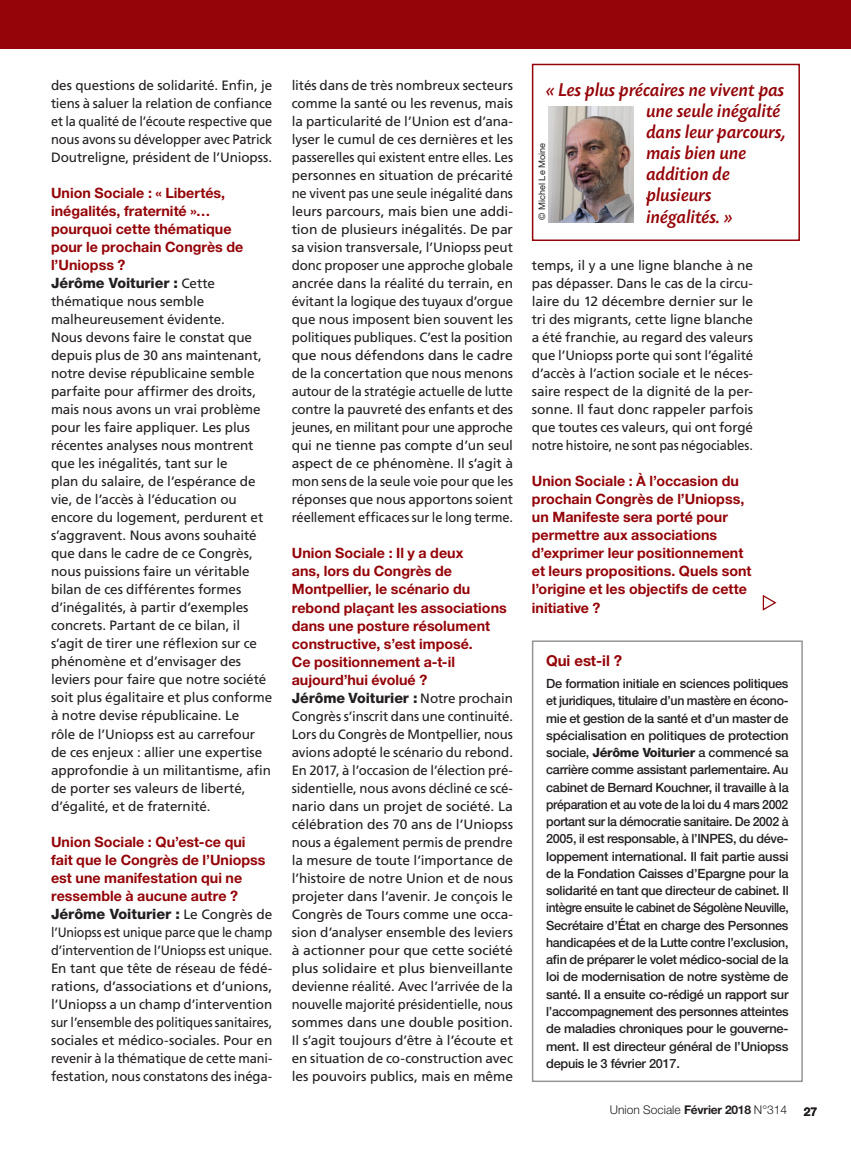
<style>
.page{position:relative;width:851px;height:1149px;background:#fff}
.page>*{position:absolute;margin:0;border:0;box-sizing:border-box;transform-origin:0 0}
.t1{font:19.5px/21px "Today SB Med Ita";letter-spacing:-.005em;color:#940408}
.t2{font:700 15px "Helvetica Neue";letter-spacing:-.005em;color:#940408}
.t3{font:700 14.25px/18px "Helvetica Neue";color:#940408}
.t4{font:13.5px/18px "Frutiger";letter-spacing:-.01em;color:#231f20;text-align:justify}
.t5{font:13.5px/18px "Frutiger";letter-spacing:-.01em;color:#231f20;text-align:justify;scale:.92 1}
.t6{font:500 12.75px/17.2px "Helvetica Neue";letter-spacing:-.015em;color:#231f20;text-align:justify}
.t7{font:300 12px "Helvetica Neue";color:#231f20}
.t8{font:700 12px "Helvetica Neue";color:#231f20}
.t9{font:9px "Helvetica Neue";color:#231f20}
.s1{font-weight:800;color:#231f20}
.s2{font-family:"Frutiger";font-weight:400;font-size:13.5px;color:#231f20}
.s3{font-weight:800}
.s4{font-weight:700}
</style>
<div class="page">
<div style="left:0;top:0;width:850px;height:49px;background:#940408"></div>
<div style="left:531px;top:640px;width:271px;height:441px;border:2px solid #939598"></div>
<div style="left:531px;top:64px;width:268px;height:177px;border:2px solid #940408"></div>
<img style="left:548px;top:106px;width:86px;height:116px">
<svg style="left:762px;top:594px;width:14px;height:17px"></svg>
<p class="t4" style="left:51px;top:76px;width:223px">des questions de solidarité. Enfin, je tiens à saluer la relation de confiance et la qualité de l’écoute respective que nous avons su développer avec Patrick Doutreligne, président de l’Uniopss.</p>
<p class="t3" style="left:51px;top:184px;width:194px">Union Sociale : « Libertés, inégalités, fraternité »… pourquoi cette thématique pour le prochain Congrès de l’Uniopss ?<br><span class="s1">Jérôme Voiturier :</span> <span class="s2">Cette</span></p>
<p class="t4" style="left:51px;top:292px;width:223px;text-align:left">thématique nous semble malheureusement évidente.<br>Nous devons faire le constat que depuis plus de 30 ans maintenant, notre devise républicaine semble parfaite pour affirmer des droits, mais nous avons un vrai problème pour les faire appliquer. Les plus récentes analyses nous montrent que les inégalités, tant sur le<br>plan du salaire, de l’espérance de vie, de l’accès à l’éducation ou encore du logement, perdurent et s’aggravent. Nous avons souhaité que dans le cadre de ce Congrès, nous puissions faire un véritable bilan de ces différentes formes d’inégalités, à partir d’exemples concrets. Partant de ce bilan, il s’agit de tirer une réflexion sur ce phénomène et d’envisager des leviers pour faire que notre société soit plus égalitaire et plus conforme à notre devise républicaine. Le<br>rôle de l’Uniopss est au carrefour de ces enjeux : allier une expertise approfondie à un militantisme, afin de porter ses valeurs de liberté, d’égalité, et de fraternité.</p>
<p class="t3" style="left:51px;top:832px;width:223px">Union Sociale : Qu’est-ce qui<br>fait que le Congrès de l’Uniopss est une manifestation qui ne ressemble à aucune autre ?<br><span class="s1">Jérôme Voiturier :</span> <span class="s2">Le Congrès de</span></p>
<p class="t5" style="left:51px;top:922px;width:242px">l’Uniopss est unique parce que le champ d’intervention de l’Uniopss est unique.<br>En tant que tête de réseau de fédé&shy;rations, d’associations et d’unions, l’Uniopss a un champ d’intervention sur l’ensemble des politiques sanitaires, sociales et médico-sociales. Pour en revenir à la thématique de cette mani&shy;festation, nous constatons des inéga-</p>
<p class="t4" style="left:292px;top:76px;width:223px">lités dans de très nombreux secteurs comme la santé ou les revenus, mais la particularité de l’Union est d’ana&shy;lyser le cumul de ces dernières et les passerelles qui existent entre elles. Les personnes en situation de précarité ne vivent pas une seule inégalité dans leurs parcours, mais bien une addi&shy;tion de plusieurs inégalités. De par sa vision transversale, l’Uniopss peut donc proposer une approche globale ancrée dans la réalité du terrain, en évitant la logique des tuyaux d’orgue que nous imposent bien souvent les politiques publiques. C’est la position que nous défendons dans le cadre de la concertation que nous menons autour de la stratégie actuelle de lutte contre la pauvreté des enfants et des jeunes, en militant pour une approche qui ne tienne pas compte d’un seul aspect de ce phénomène. Il s’agit à mon sens de la seule voie pour que les réponses que nous apportons soient réellement efficaces sur le long terme.</p>
<p class="t3" style="left:292px;top:544px;width:223px">Union Sociale : Il y a deux<br>ans, lors du Congrès de<br>Montpellier, le scénario du rebond plaçant les associations dans une posture résolument constructive, s’est imposé.<br>Ce positionnement a-t-il aujourd’hui évolué ?<br><span class="s1">Jérôme Voiturier :</span> <span class="s2">Notre prochain</span></p>
<p class="t4" style="left:292px;top:706px;width:223px">Congrès s’inscrit dans une continuité.<br>Lors du Congrès de Montpellier, nous avions adopté le scénario du rebond.<br>En 2017, à l’occasion de l’élection pré&shy;sidentielle, nous avons décliné ce scé&shy;nario dans un projet de société. La célébration des 70 ans de l’Uniopss nous a également permis de prendre la mesure de toute l’importance de l’histoire de notre Union et de nous projeter dans l’avenir. Je conçois le Congrès de Tours comme une occa&shy;sion d’analyser ensemble des leviers à actionner pour que cette société plus solidaire et plus bienveillante devienne réalité. Avec l’arrivée de la nouvelle majorité présidentielle, nous sommes dans une double position.<br>Il s’agit toujours d’être à l’écoute et en situation de co-construction avec les pouvoirs publics, mais en même</p>
<h1 class="t1" style="left:646px;top:80px;width:141px;text-indent:-101px">« Les plus précaires ne vivent pas une seule inégalité dans leur parcours, mais bien une addition de plusieurs</h1>
<p class="t9" style="left:536px;top:219px;width:78px;rotate:-90deg">© Michel Le Moine</p>
<h1 class="t1" style="left:646px;top:206px;width:88px">inégalités. »</h1>
<p class="t4" style="left:531px;top:256px;width:223px">temps, il y a une ligne blanche à ne pas dépasser. Dans le cas de la circu&shy;laire du 12 décembre dernier sur le tri des migrants, cette ligne blanche a été franchie, au regard des valeurs que l’Uniopss porte qui sont l’égalité d’accès à l’action sociale et le néces&shy;saire respect de la dignité de la per&shy;sonne. Il faut donc rappeler parfois que toutes ces valeurs, qui ont forgé notre histoire, ne sont pas négociables.</p>
<p class="t3" style="left:531px;top:472px;width:221px">Union Sociale : À l’occasion du prochain Congrès de l’Uniopss, un Manifeste sera porté pour permettre aux associations d’exprimer leur positionnement et leurs propositions. Quels sont l’origine et les objectifs de cette initiative ?</p>
<p class="t2" style="left:546px;top:651px;width:78px">Qui est-il ?</p>
<p class="t6" style="left:546px;top:674px;width:244px">De formation initiale en sciences politiques et juridiques, titulaire d’un mastère en écono&shy;mie et gestion de la santé et d’un master de spécialisation en politiques de protection sociale, <span class="s3">Jérôme Voiturier</span> a commencé sa carrière comme assistant parlementaire. Au cabinet de Bernard Kouchner, il travaille à la préparation et au vote de la loi du 4 mars 2002 portant sur la démocratie sanitaire. De 2002 à 2005, il est responsable, à l’INPES, du déve&shy;loppement international. Il fait partie aussi de la Fondation Caisses d’Epargne pour la solidarité en tant que directeur de cabinet. Il intègre ensuite le cabinet de Ségolène Neuville, Secrétaire d’État en charge des Personnes handicapées et de la Lutte contre l’exclusion, afin de préparer le volet médico-social de la loi de modernisation de notre système de santé. Il a ensuite co-rédigé un rapport sur l’accompagnement des personnes atteintes de maladies chroniques pour le gouverne&shy;ment. Il est directeur général de l’Uniopss depuis le 3 février 2017.</p>
<p class="t7" style="left:610px;top:1101px;width:179px">Union Sociale <span class="s4">Février 2018</span> N°314</p>
<p class="t8" style="left:803px;top:1103px;width:15px">27</p>
</div>
